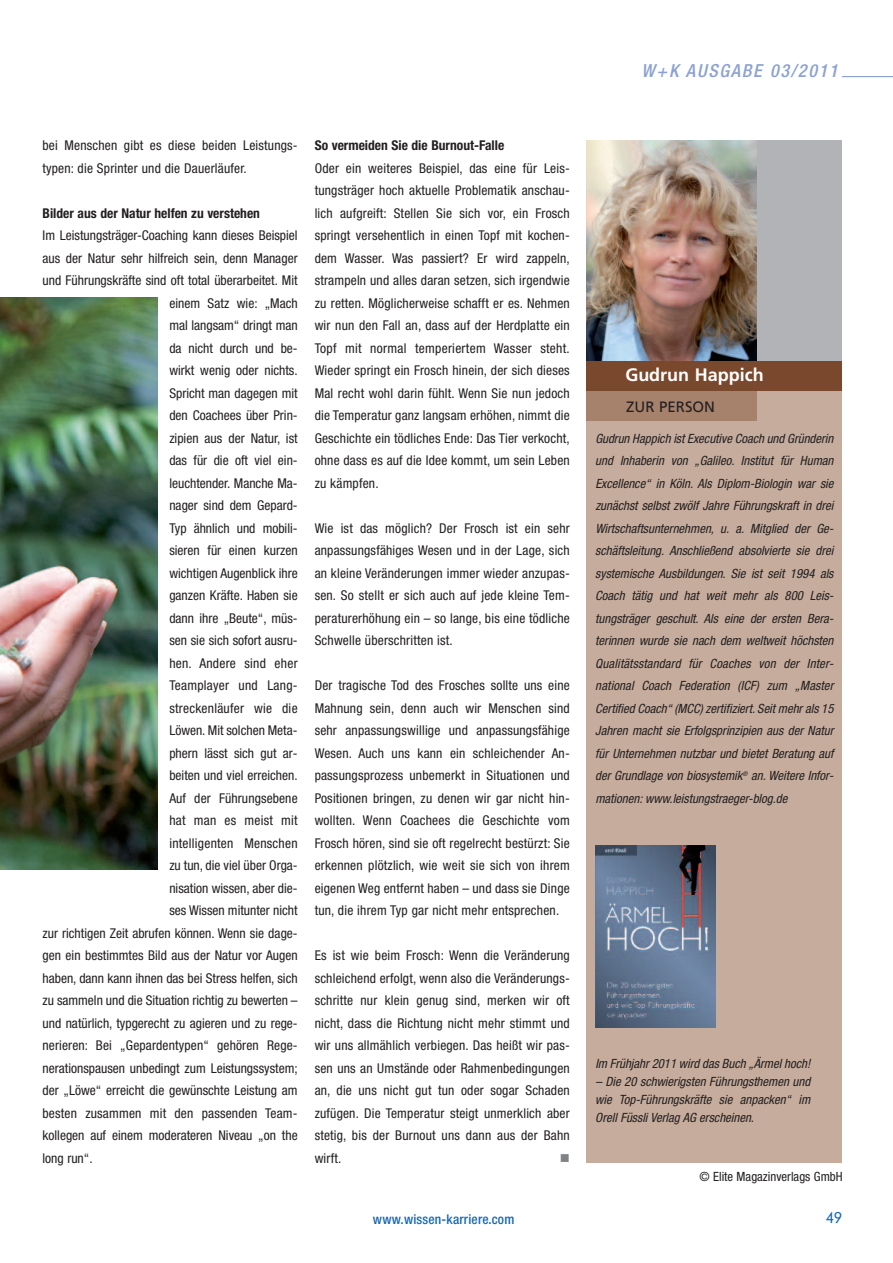
<style>
.page{position:relative;width:893px;height:1263px;background:#fff}
.page>*{position:absolute;margin:0;border:0;box-sizing:border-box;transform-origin:0 0}
.t1{font:italic 500 condensed 18px "Helvetica Neue";letter-spacing:.095em;color:#8ca2d2}
.t2{font:700 18px "Frutiger";color:#fff}
.t3{font:15px "Frutiger";color:#231f20}
.t4{font:300 15px "DIN Neuzeit Grotesk";color:#1768b4}
.t5{font:condensed 13.5px/22.5px "Helvetica Neue";color:#231f20;text-align:justify}
.t6{font:condensed 13.5px "Helvetica Neue";letter-spacing:.02em;color:#231f20}
.t7{font:700 condensed 13.5px "Helvetica Neue";color:#231f20}
.t8{font:500 condensed 13.5px "Helvetica Neue";letter-spacing:.015em;color:#1768b4}
.t9{font:13.5px "Wingdings";color:#808285}
.t10{font:italic condensed 12.75px/22.5px "Helvetica Neue";color:#231f20;text-align:justify}
.t11{font:condensed 12.75px "Helvetica Neue";color:#231f20}
</style>
<div class="page">
<hr style="left:842px;top:76px;width:51px;height:1px;background:#8ca2d2">
<div style="left:757px;top:140px;width:85px;height:221px;background:#b2b3b7"></div>
<div style="left:587px;top:391px;width:255px;height:771px;background:#c5ac9c"></div>
<img style="left:587px;top:140px;width:170px;height:221px">
<div style="left:587px;top:391px;width:170px;height:30px;background:#a6816b"></div>
<div style="left:587px;top:361px;width:255px;height:30px;background:#7a482c"></div>
<img style="left:595px;top:846px;width:120px;height:181px">
<img style="left:0;top:298px;width:157px;height:572px">
<p class="t5" style="left:43px;top:135px;width:257px">bei Menschen gibt es diese beiden Leistungs&shy;typen: die Sprinter und die Dauerläufer.</p>
<p class="t7" style="left:43px;top:208px;width:219px">Bilder aus der Natur helfen zu verstehen</p>
<p class="t5" style="left:43px;top:225px;width:257px">Im Leistungsträger-Coaching kann dieses Beispiel</p>
<p class="t5" style="left:43px;top:248px;width:257px">aus der Natur sehr hilfreich sein, denn Manager</p>
<p class="t5" style="left:43px;top:270px;width:257px">und Führungskräfte sind oft total überarbeitet. Mit</p>
<p class="t5" style="left:169px;top:293px;width:130px">einem Satz wie: „Mach</p>
<p class="t5" style="left:169px;top:315px;width:130px">mal langsam“ dringt man</p>
<p class="t5" style="left:169px;top:338px;width:130px">da nicht durch und be-</p>
<p class="t5" style="left:169px;top:360px;width:130px">wirkt wenig oder nichts.</p>
<p class="t5" style="left:169px;top:383px;width:130px">Spricht man dagegen mit</p>
<p class="t5" style="left:169px;top:405px;width:130px">den Coachees über Prin-</p>
<p class="t5" style="left:169px;top:428px;width:130px">zipien aus der Natur, ist</p>
<p class="t5" style="left:169px;top:450px;width:130px">das für die oft viel ein-</p>
<p class="t5" style="left:169px;top:473px;width:130px">leuchtender. Manche Ma-</p>
<p class="t5" style="left:169px;top:495px;width:130px">nager sind dem Gepard-</p>
<p class="t5" style="left:169px;top:518px;width:130px">Typ ähnlich und mobili-</p>
<p class="t5" style="left:169px;top:540px;width:130px">sieren für einen kurzen</p>
<p class="t5" style="left:169px;top:563px;width:130px">wichtigen Augenblick ihre</p>
<p class="t5" style="left:169px;top:585px;width:130px">ganzen Kräfte. Haben sie</p>
<p class="t5" style="left:169px;top:608px;width:130px">dann ihre „Beute“, müs-</p>
<p class="t5" style="left:169px;top:630px;width:130px">sen sie sich sofort ausru-</p>
<p class="t6" style="left:169px;top:658px;width:130px">hen. Andere sind eher</p>
<p class="t6" style="left:169px;top:680px;width:130px">Teamplayer und Lang-</p>
<p class="t6" style="left:169px;top:703px;width:130px">streckenläufer wie die</p>
<p class="t5" style="left:169px;top:720px;width:130px">Löwen. Mit solchen Meta-</p>
<p class="t5" style="left:169px;top:743px;width:130px">phern lässt sich gut ar-</p>
<p class="t5" style="left:169px;top:765px;width:130px">beiten und viel erreichen.</p>
<p class="t5" style="left:169px;top:788px;width:130px">Auf der Führungsebene</p>
<p class="t5" style="left:169px;top:810px;width:130px">hat man es meist mit</p>
<p class="t6" style="left:169px;top:838px;width:130px">intelligenten Menschen</p>
<p class="t5" style="left:169px;top:855px;width:130px">zu tun, die viel über Orga-</p>
<p class="t5" style="left:169px;top:878px;width:130px">nisation wissen, aber die-</p>
<p class="t5" style="left:169px;top:900px;width:130px">ses Wissen mitunter nicht</p>
<p class="t5" style="left:43px;top:923px;width:257px">zur richtigen Zeit abrufen können. Wenn sie dage-</p>
<p class="t5" style="left:43px;top:945px;width:257px">gen ein bestimmtes Bild aus der Natur vor Augen</p>
<p class="t5" style="left:43px;top:968px;width:257px">haben, dann kann ihnen das bei Stress helfen, sich</p>
<p class="t5" style="left:43px;top:990px;width:257px">zu sammeln und die Situation richtig zu bewerten –</p>
<p class="t5" style="left:43px;top:1013px;width:257px">und natürlich, typgerecht zu agieren und zu rege-</p>
<p class="t5" style="left:43px;top:1035px;width:257px">nerieren: Bei „Gepardentypen“ gehören Rege-</p>
<p class="t5" style="left:43px;top:1058px;width:257px">nerationspausen unbedingt zum Leistungssystem;</p>
<p class="t5" style="left:43px;top:1080px;width:257px">der „Löwe“ erreicht die gewünschte Leistung am</p>
<p class="t5" style="left:43px;top:1103px;width:257px">besten zusammen mit den passenden Team-</p>
<p class="t5" style="left:43px;top:1125px;width:257px">kollegen auf einem moderateren Niveau „on the</p>
<p class="t5" style="left:43px;top:1148px;width:52px">long run“.</p>
<p class="t7" style="left:315px;top:140px;width:191px">So vermeiden Sie die Burnout-Falle</p>
<p class="t5" style="left:315px;top:158px;width:257px">Oder ein weiteres Beispiel, das eine für Leis&shy;tungsträger hoch aktuelle Problematik anschau&shy;lich aufgreift: Stellen Sie sich vor, ein Frosch springt versehentlich in einen Topf mit kochen&shy;dem Wasser. Was passiert? Er wird zappeln, strampeln und alles daran setzen, sich irgendwie zu retten. Möglicherweise schafft er es. Nehmen wir nun den Fall an, dass auf der Herdplatte ein Topf mit normal temperiertem Wasser steht.<br>Wieder springt ein Frosch hinein, der sich dieses Mal recht wohl darin fühlt. Wenn Sie nun jedoch die Temperatur ganz langsam erhöhen, nimmt die Geschichte ein tödliches Ende: Das Tier verkocht, ohne dass es auf die Idee kommt, um sein Leben zu kämpfen.</p>
<p class="t5" style="left:315px;top:518px;width:257px">Wie ist das möglich? Der Frosch ist ein sehr anpassungsfähiges Wesen und in der Lage, sich an kleine Veränderungen immer wieder anzupas&shy;sen. So stellt er sich auch auf jede kleine Tem&shy;peraturerhöhung ein – so lange, bis eine tödliche Schwelle überschritten ist.</p>
<p class="t5" style="left:315px;top:675px;width:257px">Der tragische Tod des Frosches sollte uns eine Mahnung sein, denn auch wir Menschen sind sehr anpassungswillige und anpassungsfähige Wesen. Auch uns kann ein schleichender An&shy;passungsprozess unbemerkt in Situationen und Positionen bringen, zu denen wir gar nicht hin&shy;wollten. Wenn Coachees die Geschichte vom Frosch hören, sind sie oft regelrecht bestürzt: Sie erkennen plötzlich, wie weit sie sich von ihrem eigenen Weg entfernt haben – und dass sie Dinge tun, die ihrem Typ gar nicht mehr entsprechen.</p>
<p class="t5" style="left:315px;top:945px;width:257px">Es ist wie beim Frosch: Wenn die Veränderung schleichend erfolgt, wenn also die Veränderungs&shy;schritte nur klein genug sind, merken wir oft nicht, dass die Richtung nicht mehr stimmt und wir uns allmählich verbiegen. Das heißt wir pas&shy;sen uns an Umstände oder Rahmenbedingungen an, die uns nicht gut tun oder sogar Schaden zufügen. Die Temperatur steigt unmerklich aber stetig, bis der Burnout uns dann aus der Bahn wirft.</p>
<p class="t9" style="left:560px;top:1150px;width:12px">■</p>
<p class="t8" style="left:373px;top:1214px;width:143px">www.wissen-karriere.com</p>
<h1 class="t1" style="left:641px;top:64px;width:198px">W+K AUSGABE 03/2011</h1>
<h1 class="t2" style="left:625px;top:368px;width:140px">Gudrun Happich</h1>
<p class="t3" style="left:626px;top:401px;width:90px">ZUR PERSON</p>
<p class="t10" style="left:595px;top:428px;width:240px">Gudrun Happich ist Executive Coach und Gründerin und Inhaberin von „Galileo. Institut für Human Excellence“ in Köln. Als Diplom-Biologin war sie zunächst selbst zwölf Jahre Führungskraft in drei Wirtschaftsunternehmen, u. a. Mitglied der Ge&shy;schäftsleitung. Anschließend absolvierte sie drei systemische Ausbildungen. Sie ist seit 1994 als Coach tätig und hat weit mehr als 800 Leis&shy;tungsträger geschult. Als eine der ersten Bera&shy;terinnen wurde sie nach dem weltweit höchsten Qualitätsstandard für Coaches von der Inter&shy;national Coach Federation (ICF) zum „Master Certified Coach“ (MCC) zertifiziert. Seit mehr als 15<br>Jahren macht sie Erfolgsprinzipien aus der Natur für Unternehmen nutzbar und bietet Beratung auf der Grundlage von biosystemik<sup>®</sup> an. Weitere Infor&shy;mationen: www.leistungstraeger-blog.de</p>
<p class="t10" style="left:595px;top:1053px;width:216px">Im Frühjahr 2011 wird das Buch „Ärmel hoch!</p>
<p class="t10" style="left:595px;top:1073px;width:216px;line-height:18px">– Die 20 schwierigsten Führungsthemen und wie Top-Führungskräfte sie anpacken“ im Orell Füssli Verlag AG erscheinen.</p>
<p class="t11" style="left:700px;top:1172px;width:145px">© Elite Magazinverlags GmbH</p>
<p class="t4" style="left:826px;top:1212px;width:17px">49</p>
</div>
